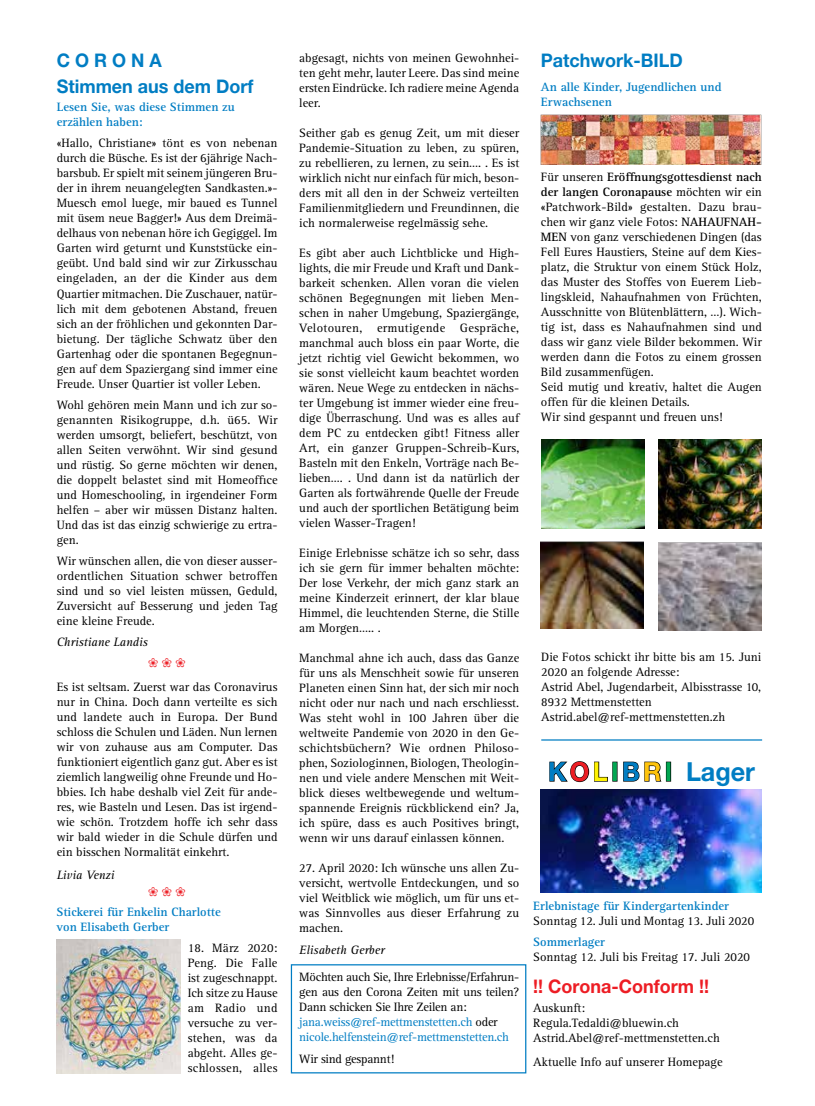
<style>
.page{position:relative;width:815px;height:1106px;background:#fff}
.page>*{position:absolute;margin:0;border:0;box-sizing:border-box;transform-origin:0 0}
.t1{font:700 26.25px "Helvetica Neue LT Std";letter-spacing:.135em;color:#007dc3;scale:.96 1}
.t2{font:700 18.75px/26px "Helvetica Neue LT Std";color:#007dc3;scale:.96 1}
.t3{font:700 18.75px "Helvetica Neue LT Std";color:#ed1d24;scale:.96 1}
.t4{font:12.5px/15px "Rotis Serif";color:#000;text-align:justify}
.t5{font:12.5px/15px "Rotis Serif";letter-spacing:-.02em;color:#000}
.t6{font:700 12.5px/15px "Rotis Serif";color:#007dc3}
.t7{font:italic 12.5px "Rotis Serif";color:#000}
.t8{font:12.5px "Zapf Dingbats ITC";color:#ed1d24}
.s1{color:#007dc3}
.s2{font-weight:700}
.s3{color:#ed1d24}
.s4{color:#fff200}
.s5{color:#00a651}
.s6{color:#ffc40c}
</style>
<div class="page">
<div style="left:291px;top:964px;width:235px;height:109px;border:1px solid #007dc3"></div>
<svg style="left:549px;top:761px;width:59px;height:21px"></svg>
<svg style="left:623px;top:761px;width:39px;height:21px"></svg>
<div style="left:666px;top:761px;width:5px;height:20px;border:1px solid #000"></div>
<img style="left:541px;top:789px;width:221px;height:103px">
<img style="left:57px;top:939px;width:124px;height:134px">
<img style="left:541px;top:114px;width:221px;height:51px">
<img style="left:541px;top:440px;width:103px;height:88px">
<img style="left:659px;top:440px;width:103px;height:88px">
<img style="left:541px;top:541px;width:103px;height:88px">
<img style="left:658px;top:542px;width:103px;height:88px">
<hr style="left:541px;top:739px;width:221px;height:1px;background:#007dc3">
<h2 class="t2" style="left:57px;top:46px;width:207px">C O R O N A<br>Stimmen aus dem Dorf</h2>
<p class="t6" style="left:57px;top:100px;width:180px">Lesen Sie, was diese Stimmen zu erzählen haben:</p>
<p class="t4" style="left:57px;top:136px;width:222px">«Hallo, Christiane» tönt es von nebenan durch die Büsche. Es ist der 6jährige Nach&shy;barsbub. Er spielt mit seinem jüngeren Bru&shy;der in ihrem neuangelegten Sandkasten.»- Muesch emol luege, mir baued es Tunnel mit üsem neue Bagger!» Aus dem Dreimä&shy;delhaus von nebenan höre ich Gegiggel. Im Garten wird geturnt und Kunststücke ein&shy;geübt. Und bald sind wir zur Zirkusschau eingeladen, an der die Kinder aus dem Quartier mitmachen. Die Zuschauer, natür&shy;lich mit dem gebotenen Abstand, freuen sich an der fröhlichen und gekonnten Dar&shy;bietung. Der tägliche Schwatz über den Gartenhag oder die spontanen Begegnun&shy;gen auf dem Spaziergang sind immer eine Freude. Unser Quartier ist voller Leben.</p>
<p class="t4" style="left:57px;top:397px;width:222px">Wohl gehören mein Mann und ich zur so&shy;genannten Risikogruppe, d.h. ü65. Wir werden umsorgt, beliefert, beschützt, von allen Seiten verwöhnt. Wir sind gesund und rüstig. So gerne möchten wir denen, die doppelt belastet sind mit Homeoffice und Homeschooling, in irgendeiner Form helfen – aber wir müssen Distanz halten.<br>Und das ist das einzig schwierige zu ertra&shy;gen.</p>
<p class="t4" style="left:57px;top:554px;width:222px">Wir wünschen allen, die von dieser ausser&shy;ordentlichen Situation schwer betroffen sind und so viel leisten müssen, Geduld, Zuversicht auf Besserung und jeden Tag eine kleine Freude.</p>
<p class="t7" style="left:57px;top:635px;width:93px">Christiane Landis</p>
<p class="t4" style="left:57px;top:679px;width:222px">Es ist seltsam. Zuerst war das Coronavirus nur in China. Doch dann verteilte es sich und landete auch in Europa. Der Bund schloss die Schulen und Läden. Nun lernen wir von zuhause aus am Computer. Das funktioniert eigentlich ganz gut. Aber es ist ziemlich langweilig ohne Freunde und Ho&shy;bbies. Ich habe deshalb viel Zeit für ande&shy;res, wie Basteln und Lesen. Das ist irgend&shy;wie schön. Trotzdem hoffe ich sehr dass wir bald wieder in die Schule dürfen und ein bisschen Normalität einkehrt.</p>
<p class="t7" style="left:57px;top:867px;width:59px">Livia Venzi</p>
<p class="t8" style="left:148px;top:657px;width:39px">❀ ❀ ❀</p>
<p class="t8" style="left:148px;top:885px;width:39px">❀ ❀ ❀</p>
<p class="t6" style="left:57px;top:904px;width:166px">Stickerei für Enkelin Charlotte von Elisabeth Gerber</p>
<p class="t4" style="left:188px;top:940px;width:91px">18. März 2020:<br>Peng. Die Falle ist zugeschnappt.<br>Ich sitze zu Hause am Radio und versuche zu ver&shy;stehen, was da abgeht. Alles ge&shy;schlossen, alles</p>
<p class="t4" style="left:299px;top:51px;width:221px">abgesagt, nichts von meinen Gewohnhei&shy;ten geht mehr, lauter Leere. Das sind meine ersten Eindrücke. Ich radiere meine Agenda leer.</p>
<p class="t4" style="left:299px;top:126px;width:222px">Seither gab es genug Zeit, um mit dieser Pandemie-Situation zu leben, zu spüren, zu rebellieren, zu lernen, zu sein…. . Es ist wirklich nicht nur einfach für mich, beson&shy;ders mit all den in der Schweiz verteilten Familienmitgliedern und Freundinnen, die ich normalerweise regelmässig sehe.</p>
<p class="t4" style="left:299px;top:246px;width:222px">Es gibt aber auch Lichtblicke und High&shy;lights, die mir Freude und Kraft und Dank&shy;barkeit schenken. Allen voran die vielen schönen Begegnungen mit lieben Men&shy;schen in naher Umgebung, Spaziergänge, Velotouren, ermutigende Gespräche, manchmal auch bloss ein paar Worte, die jetzt richtig viel Gewicht bekommen, wo sie sonst vielleicht kaum beachtet worden wären. Neue Wege zu entdecken in nächs&shy;ter Umgebung ist immer wieder eine freu&shy;dige Überraschung. Und was es alles auf dem PC zu entdecken gibt! Fitness aller Art, ein ganzer Gruppen-Schreib-Kurs, Basteln mit den Enkeln, Vorträge nach Be&shy;lieben…. . Und dann ist da natürlich der Garten als fortwährende Quelle der Freude und auch der sportlichen Betätigung beim vielen Wasser-Tragen!</p>
<p class="t4" style="left:299px;top:546px;width:221px">Einige Erlebnisse schätze ich so sehr, dass ich sie gern für immer behalten möchte:<br>Der lose Verkehr, der mich ganz stark an meine Kinderzeit erinnert, der klar blaue Himmel, die leuchtenden Sterne, die Stille am Morgen….. .</p>
<p class="t4" style="left:299px;top:651px;width:221px">Manchmal ahne ich auch, dass das Ganze für uns als Menschheit sowie für unseren Planeten einen Sinn hat, der sich mir noch nicht oder nur nach und nach erschliesst.<br>Was steht wohl in 100 Jahren über die weltweite Pandemie von 2020 in den Ge&shy;schichtsbüchern? Wie ordnen Philoso&shy;phen, Soziologinnen, Biologen, Theologin&shy;nen und viele andere Menschen mit Weit&shy;blick dieses weltbewegende und weltum&shy;spannende Ereignis rückblickend ein? Ja, ich spüre, dass es auch Positives bringt, wenn wir uns darauf einlassen können.</p>
<p class="t4" style="left:299px;top:861px;width:221px">27. April 2020: Ich wünsche uns allen Zu&shy;versicht, wertvolle Entdeckungen, und so viel Weitblick wie möglich, um für uns et&shy;was Sinnvolles aus dieser Erfahrung zu machen.</p>
<p class="t7" style="left:299px;top:942px;width:87px">Elisabeth Gerber</p>
<p class="t5" style="left:299px;top:970px;width:221px">Möchten auch Sie, Ihre Erlebnisse/Erfahrun&shy;gen aus den Corona Zeiten mit uns teilen?<br>Dann schicken Sie Ihre Zeilen an: <span class="s1">jana.weiss@ref-mettmenstetten.ch</span> oder <span class="s1">nicole.helfenstein@ref-mettmenstetten.ch</span></p>
<p class="t5" style="left:299px;top:1051px;width:96px">Wir sind gespannt!</p>
<h2 class="t2" style="left:541px;top:47px;width:149px">Patchwork-BILD</h2>
<p class="t6" style="left:541px;top:79px;width:182px">An alle Kinder, Jugendlichen und<br>Erwachsenen</p>
<p class="t4" style="left:541px;top:169px;width:222px;text-align:left">Für unseren <span class="s2">Eröffnungsgottesdienst nach der langen Coronapause</span> möchten wir ein «Patchwork-Bild» gestalten. Dazu brau&shy;chen wir ganz viele Fotos: <span class="s2">NAHAUFNAH-MEN</span> von ganz verschiedenen Dingen (das Fell Eures Haustiers, Steine auf dem Kies&shy;platz, die Struktur von einem Stück Holz, das Muster des Stoffes von Euerem Lieb&shy;lingskleid, Nahaufnahmen von Früchten, Ausschnitte von Blütenblättern, …). Wich&shy;tig ist, dass es Nahaufnahmen sind und dass wir ganz viele Bilder bekommen. Wir werden dann die Fotos zu einem grossen Bild zusammenfügen.<br>Seid mutig und kreativ, haltet die Augen offen für die kleinen Details.<br>Wir sind gespannt und freuen uns!</p>
<p class="t4" style="left:541px;top:649px;width:221px;text-align:left">Die Fotos schickt ihr bitte bis am 15. Juni 2020 an folgende Adresse:<br>Astrid Abel, Jugendarbeit, Albisstrasse 10, 8932 Mettmenstetten Astrid.abel@ref-mettmenstetten.zh</p>
<h1 class="t1" style="left:548px;top:755px;width:217px">K<span class="s3">O</span><span class="s4">L</span><span class="s5">I</span>B<span class="s6">R</span><span class="s5">I</span> Lager</h1>
<p class="t6" style="left:533px;top:898px;width:197px">Erlebnistage für Kindergartenkinder</p>
<p class="t4" style="left:533px;top:914px;width:222px">Sonntag 12. Juli und Montag 13. Juli 2020</p>
<p class="t6" style="left:533px;top:934px;width:73px">Sommerlager</p>
<p class="t4" style="left:533px;top:949px;width:218px">Sonntag 12. Juli bis Freitag 17. Juli 2020</p>
<h2 class="t3" style="left:533px;top:975px;width:185px">!! Corona-Conform !!</h2>
<p class="t4" style="left:533px;top:1000px;width:188px;text-align:left">Auskunft:<br>Regula.Tedaldi@bluewin.ch<br>Astrid.Abel@ref-mettmenstetten.ch</p>
<p class="t4" style="left:533px;top:1054px;width:191px">Aktuelle Info auf unserer Homepage</p>
</div>
